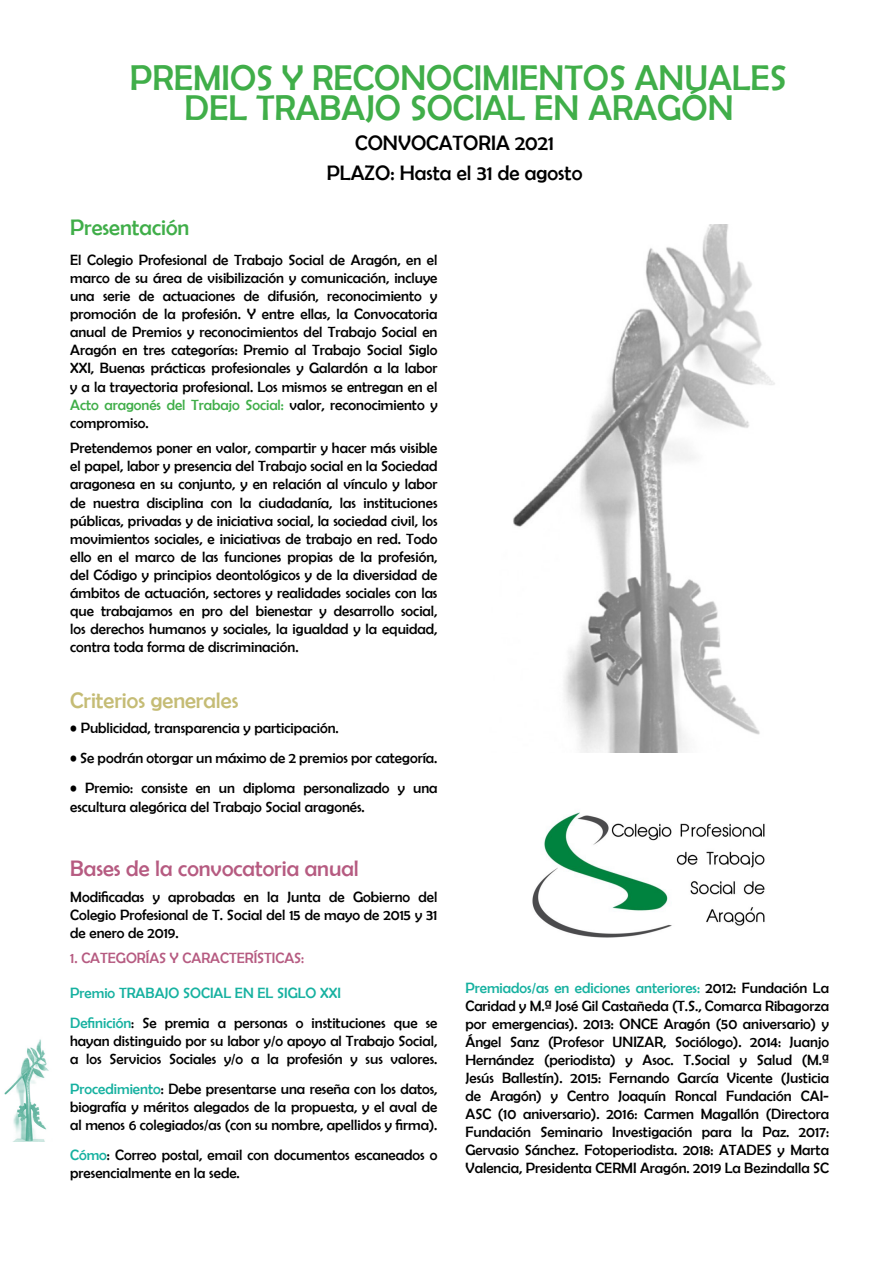
<style>
.page{position:relative;width:893px;height:1263px;background:#fff}
.page>*{position:absolute;margin:0;border:0;box-sizing:border-box;transform-origin:0 0}
.Pa5{font:36px "Berlin Sans FB";color:#40ae49}
.Pa3{font:22.5px "Berlin Sans FB";color:#b65b81}
.Pa0{font:22.5px "Berlin Sans FB";color:#c5bc75}
.Pa5-2{font:22.5px "Berlin Sans FB";color:#40ae49}
.Pa5-3{font:21px "Berlin Sans FB";color:#000}
.Pa0-2{font:15px/18.1px "Berlin Sans FB";color:#000;text-align:justify}
.Default{font:15px/18px "Berlin Sans FB";color:#000;text-align:justify}
.Pa1{font:15px "Berlin Sans FB";color:#000}
.Pa2{font:15px/18.1px "Berlin Sans FB";color:#000}
.Default-2{font:15px "Berlin Sans FB";color:#16b1a0}
.Pa2-2{font:15px "Berlin Sans FB";color:#b65b81}
.s1{color:#40ae49}
.s2{color:#16b1a0}
</style>
<div class="page">
<img style="left:513px;top:225px;width:262px;height:528px">
<img style="left:532px;top:812px;width:233px;height:126px">
<img style="left:4px;top:1039px;width:45px;height:103px">
<p class="Pa5" style="left:130px;top:57px;width:658px">PREMIOS Y RECONOCIMIENTOS ANUALES</p>
<p class="Pa5" style="left:185px;top:87px;width:550px">DEL TRABAJO SOCIAL EN ARAGÓN</p>
<p class="Pa5-3" style="left:355px;top:131px;width:200px">CONVOCATORIA 2021</p>
<p class="Pa5-3" style="left:327px;top:161px;width:257px">PLAZO: Hasta el 31 de agosto</p>
<p class="Pa5-2" style="left:70px;top:215px;width:121px">Presentación</p>
<p class="Pa0-2" style="left:70px;top:251px;width:369px">El Colegio Profesional de Trabajo Social de Aragón, en el marco de su área de visibilización y comunicación, incluye una serie de actuaciones de difusión, reconocimiento y promoción de la profesión. Y entre ellas, la Convocatoria anual de Premios y reconocimientos del Trabajo Social en Aragón en tres categorías: Premio al Trabajo Social Siglo XXI, Buenas prácticas profesionales y Galardón a la labor y a la trayectoria profesional. Los mismos se entregan en el <span class="s1">Acto aragonés del Trabajo Social:</span> valor, reconocimiento y compromiso.</p>
<p class="Pa0-2" style="left:70px;top:439px;width:369px">Pretendemos poner en valor, compartir y hacer más visible el papel, labor y presencia del Trabajo social en la Sociedad aragonesa en su conjunto, y en relación al vínculo y labor de nuestra disciplina con la ciudadanía, las instituciones públicas, privadas y de iniciativa social, la sociedad civil, los movimientos sociales, e iniciativas de trabajo en red. Todo ello en el marco de las funciones propias de la profesión, del Código y principios deontológicos y de la diversidad de ámbitos de actuación, sectores y realidades sociales con las que trabajamos en pro del bienestar y desarrollo social, los derechos humanos y sociales, la igualdad y la equidad, contra toda forma de discriminación.</p>
<p class="Pa0" style="left:70px;top:687px;width:170px">Criterios generales</p>
<p class="Pa1" style="left:70px;top:720px;width:270px">• Publicidad, transparencia y participación.</p>
<p class="Pa1" style="left:70px;top:750px;width:369px">• Se podrán otorgar un máximo de 2 premios por categoría.</p>
<p class="Pa2" style="left:70px;top:779px;width:369px">• Premio: consiste en un diploma personalizado y una escultura alegórica del Trabajo Social aragonés.</p>
<p class="Pa3" style="left:70px;top:856px;width:290px">Bases de la convocatoria anual</p>
<p class="Pa0-2" style="left:70px;top:887px;width:369px">Modificadas y aprobadas en la Junta de Gobierno del Colegio Profesional de T. Social del 15 de mayo de 2015 y 31 de enero de 2019.</p>
<p class="Pa2-2" style="left:70px;top:950px;width:236px">1. CATEGORÍAS Y CARACTERÍSTICAS:</p>
<p class="Default-2" style="left:70px;top:984px;width:272px">Premio TRABAJO SOCIAL EN EL SIGLO XXI</p>
<p class="Default" style="left:70px;top:1014px;width:369px"><span class="s2">Definición</span>: Se premia a personas o instituciones que se hayan distinguido por su labor y/o apoyo al Trabajo Social, a los Servicios Sociales y/o a la profesión y sus valores.</p>
<p class="Default" style="left:70px;top:1080px;width:369px"><span class="s2">Procedimiento</span>: Debe presentarse una reseña con los datos, biografía y méritos alegados de la propuesta, y el aval de al menos 6 colegiados/as (con su nombre, apellidos y firma).</p>
<p class="Default" style="left:70px;top:1146px;width:369px"><span class="s2">Cómo</span>: Correo postal, email con documentos escaneados o presencialmente en la sede.</p>
<p class="Default" style="left:465px;top:978px;width:365px"><span class="s2">Premiados/as en ediciones anteriores:</span> 2012: Fundación La Caridad y M.ª José Gil Castañeda (T.S., Comarca Ribagorza por emergencias). 2013: ONCE Aragón (50 aniversario) y Ángel Sanz (Profesor UNIZAR, Sociólogo). 2014: Juanjo Hernández (periodista) y Asoc. T.Social y Salud (M.ª Jesús Ballestín). 2015: Fernando García Vicente (Justicia de Aragón) y Centro Joaquín Roncal Fundación CAI-ASC (10 aniversario). 2016: Carmen Magallón (Directora Fundación Seminario Investigación para la Paz. 2017:<br>Gervasio Sánchez. Fotoperiodista. 2018: ATADES y Marta Valencia, Presidenta CERMI Aragón. 2019 La Bezindalla SC</p>
</div>
